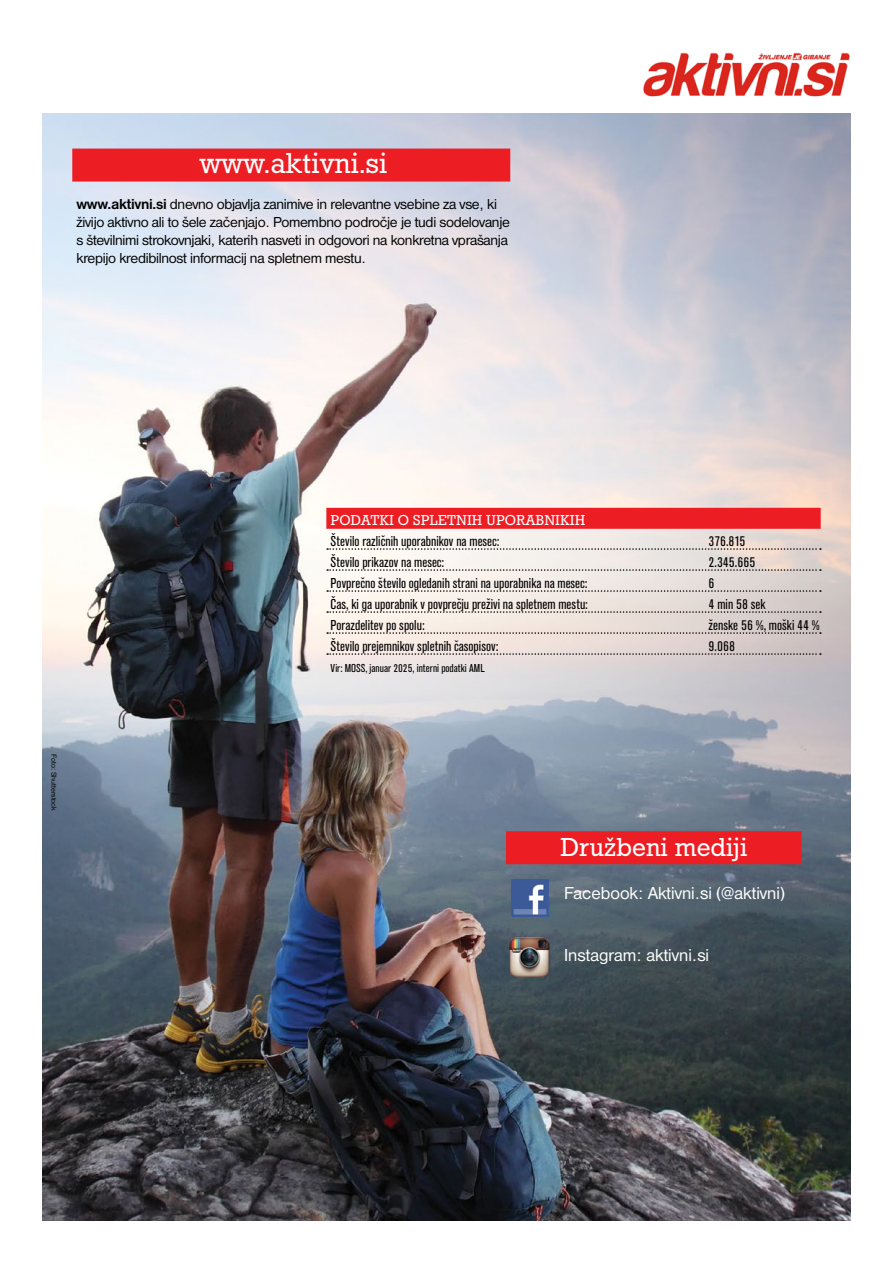
<style>
.page{position:relative;width:893px;height:1263px;background:#fff}
.page>*{position:absolute;margin:0;border:0;box-sizing:border-box;transform-origin:0 0}
.t1{font:30px "Roctus TCE";color:#fff}
.t2{font:27px "Roctus TCE";color:#fff}
.t3{font:18px "Nimbus San DCE";color:#fff}
.t4{font:15px "Accius TCE Regu Narr";color:#000}
.t5{font:15px/18px "Nimbus San DCE";letter-spacing:-.02em;color:#000}
.t6{font:15px "Roctus TCE";color:#fff}
.t7{font:12px "Accius TCE Regu Narr";color:#000}
.t8{font:7.5px "Nimbus San DCE";color:#000}
.s1{font-weight:700}
</style>
<div class="page">
<img style="left:43px;top:113px;width:807px;height:1107px">
<div style="left:72px;top:149px;width:438px;height:33px;background:#ed1d24"></div>
<img style="left:511px;top:880px;width:37px;height:37px">
<div style="left:506px;top:831px;width:295px;height:33px;background:#ed1d24"></div>
<div style="left:326px;top:508px;width:495px;height:21px;background:#ed1d24"></div>
<svg style="left:327px;top:548px;width:494px;height:2px"></svg>
<svg style="left:327px;top:569px;width:494px;height:2px"></svg>
<svg style="left:327px;top:590px;width:494px;height:2px"></svg>
<svg style="left:327px;top:611px;width:494px;height:2px"></svg>
<svg style="left:327px;top:632px;width:494px;height:2px"></svg>
<svg style="left:327px;top:653px;width:494px;height:2px"></svg>
<img style="left:507px;top:936px;width:43px;height:41px">
<img style="left:643px;top:52px;width:207px;height:45px">
<p class="t1" style="left:199px;top:147px;width:190px">www.aktivni.si</p>
<p class="t5" style="left:77px;top:195px;width:435px"><span class="s1">www.aktivni.si</span> dnevno objavlja zanimive in relevantne vsebine za vse, ki živijo aktivno ali to šele začenjajo. Pomembno področje je tudi sodelovanje s številnimi strokovnjaki, katerih nasveti in odgovori na konkretna vprašanja krepijo kredibilnost informacij na spletnem mestu.</p>
<p class="t8" style="left:58px;top:754px;width:58px;rotate:90deg">Foto: Shutterstock</p>
<p class="t6" style="left:331px;top:511px;width:256px">PODATKI O SPLETNIH UPORABNIKIH</p>
<p class="t4" style="left:331px;top:532px;width:170px">Število različnih uporabnikov na mesec:</p>
<p class="t4" style="left:709px;top:532px;width:38px">376.815</p>
<p class="t4" style="left:331px;top:553px;width:115px">Število prikazov na mesec:</p>
<p class="t4" style="left:709px;top:553px;width:48px">2.345.665</p>
<p class="t4" style="left:331px;top:574px;width:258px">Povprečno število ogledanih strani na uporabnika na mesec:</p>
<p class="t4" style="left:709px;top:574px;width:7px">6</p>
<p class="t4" style="left:331px;top:595px;width:259px">Čas, ki ga uporabnik v povprečju preživi na spletnem mestu:</p>
<p class="t4" style="left:709px;top:595px;width:58px">4 min 58 sek</p>
<p class="t4" style="left:331px;top:616px;width:96px">Porazdelitev po spolu:</p>
<p class="t4" style="left:709px;top:616px;width:113px">ženske 56 %, moški 44 %</p>
<p class="t4" style="left:331px;top:637px;width:169px">Število prejemnikov spletnih časopisov:</p>
<p class="t4" style="left:709px;top:637px;width:28px">9.068</p>
<p class="t7" style="left:331px;top:661px;width:156px">Vir: MOSS, januar 2025, interni podatki AML</p>
<p class="t2" style="left:560px;top:832px;width:189px">Družbeni mediji</p>
<p class="t3" style="left:564px;top:883px;width:222px">Facebook: Aktivni.si (@aktivni)</p>
<p class="t3" style="left:564px;top:945px;width:147px">Instagram: aktivni.si</p>
</div>
